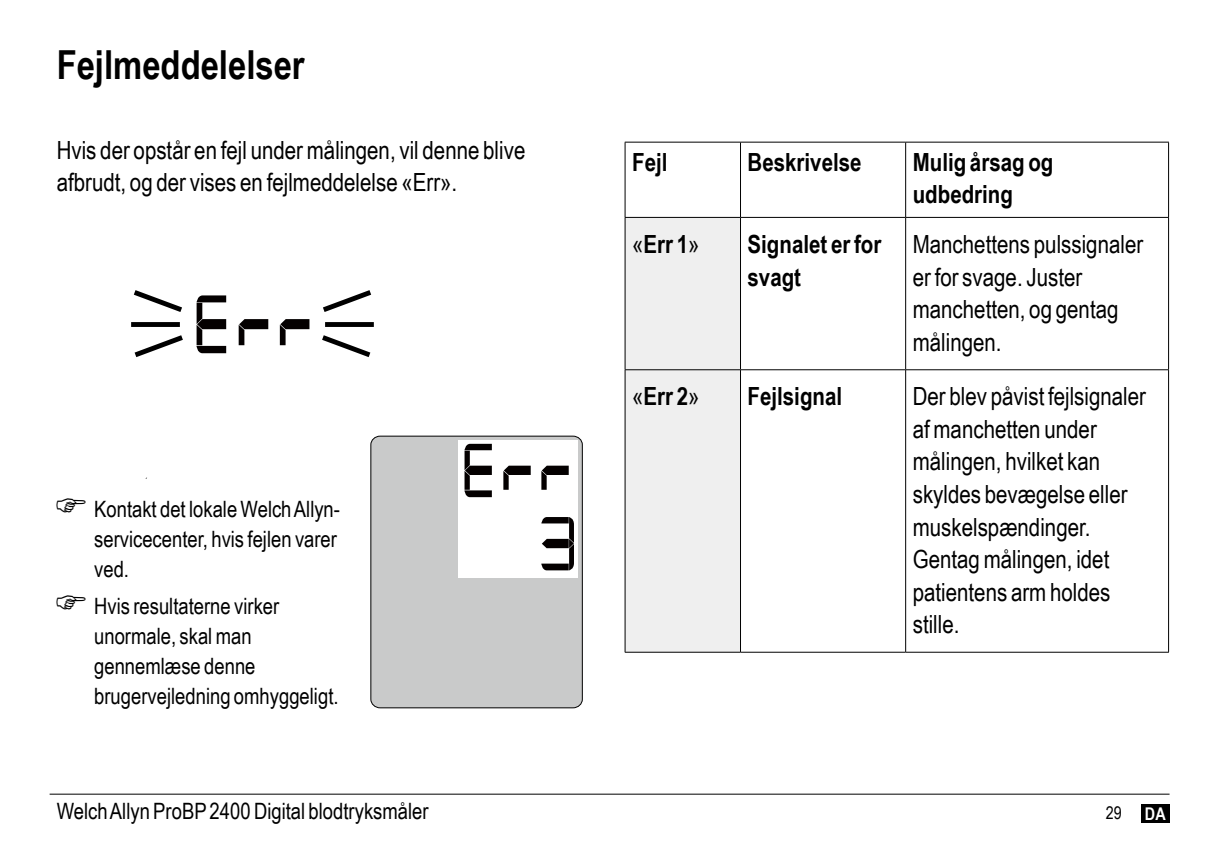
<style>
.page{position:relative;width:1205px;height:851px;background:#fff}
.page>*{position:absolute;margin:0;border:0;box-sizing:border-box;transform-origin:0 0}
.t1{font:700 40px "Arial Narrow";color:#000}
.t2{font:25px/32.5px "Arial Narrow";color:#000}
.t3{font:700 25px/32.5px "Arial Narrow";color:#000}
.t4{font:22.5px/30px "Arial Narrow";color:#000}
.t5{font:17.5px "Arial Narrow";color:#000}
.t6{font:700 17.5px "Arial Narrow";color:#fff}
.s1{font-weight:400}
</style>
<div class="page">
<div style="left:1140px;top:804px;width:29px;height:18px;background:#000"></div>
<hr style="left:50px;top:793px;width:1119px;height:1px;background:#000">
<div style="left:626px;top:218px;width:114px;height:433px;background:#efefef"></div>
<hr style="left:625px;top:142px;width:115px;height:1px;background:#000">
<hr style="left:625px;top:142px;width:1px;height:75px;background:#000">
<hr style="left:740px;top:142px;width:165px;height:1px;background:#000">
<hr style="left:740px;top:142px;width:1px;height:75px;background:#000">
<hr style="left:905px;top:142px;width:264px;height:1px;background:#000">
<hr style="left:905px;top:142px;width:1px;height:75px;background:#000">
<hr style="left:1168px;top:142px;width:1px;height:75px;background:#000">
<hr style="left:625px;top:217px;width:115px;height:1px;background:#000">
<hr style="left:625px;top:218px;width:1px;height:151px;background:#000">
<hr style="left:740px;top:217px;width:165px;height:1px;background:#000">
<hr style="left:740px;top:218px;width:1px;height:151px;background:#000">
<hr style="left:905px;top:217px;width:264px;height:1px;background:#000">
<hr style="left:905px;top:218px;width:1px;height:151px;background:#000">
<hr style="left:1168px;top:218px;width:1px;height:151px;background:#000">
<hr style="left:625px;top:369px;width:115px;height:1px;background:#000">
<hr style="left:625px;top:370px;width:1px;height:281px;background:#000">
<hr style="left:740px;top:369px;width:165px;height:1px;background:#000">
<hr style="left:740px;top:370px;width:1px;height:281px;background:#000">
<hr style="left:905px;top:369px;width:264px;height:1px;background:#000">
<hr style="left:905px;top:370px;width:1px;height:281px;background:#000">
<hr style="left:1168px;top:370px;width:1px;height:281px;background:#000">
<hr style="left:625px;top:651px;width:115px;height:1px;background:#000">
<hr style="left:740px;top:651px;width:165px;height:1px;background:#000">
<hr style="left:905px;top:651px;width:264px;height:1px;background:#000">
<div style="left:371px;top:436px;width:211px;height:271px;background:#c9caca;border-radius:9px"></div>
<div style="left:370px;top:435px;width:213px;height:273px;border:1px solid #000;border-radius:9px"></div>
<div style="left:458px;top:440px;width:119px;height:137px;background:#fff"></div>
<svg style="left:464px;top:444px;width:28px;height:53px"></svg>
<svg style="left:541px;top:465px;width:28px;height:24px"></svg>
<svg style="left:503px;top:465px;width:28px;height:24px"></svg>
<svg style="left:541px;top:517px;width:33px;height:53px"></svg>
<svg style="left:131px;top:290px;width:243px;height:67px"></svg>
<h1 class="t1" style="left:57px;top:34px;width:249px">Fejlmeddelelser</h1>
<p class="t2" style="left:57px;top:133px;width:470px">Hvis der opstår en fejl under målingen, vil denne blive afbrudt, og der vises en fejlmeddelelse «Err».</p>
<p class="t4" style="left:94px;top:493px;width:247px">Kontakt det lokale Welch Allyn&shy;servicecenter, hvis fejlen varer ved.</p>
<p class="t4" style="left:94px;top:590px;width:246px">Hvis resultaterne virker unormale, skal man gennemlæse denne brugervejledning omhyggeligt.</p>
<p class="t3" style="left:632px;top:144px;width:37px">Fejl</p>
<p class="t3" style="left:747px;top:144px;width:115px">Beskrivelse</p>
<p class="t3" style="left:913px;top:144px;width:142px">Mulig årsag og udbedring</p>
<p class="t3" style="left:632px;top:227px;width:69px"><span class="s1">«</span>Err 1<span class="s1">»</span></p>
<p class="t3" style="left:747px;top:227px;width:135px">Signalet er for svagt</p>
<p class="t2" style="left:913px;top:227px;width:232px">Manchettens pulssignaler er for svage. Juster manchetten, og gentag målingen.</p>
<p class="t3" style="left:632px;top:379px;width:69px"><span class="s1">«</span>Err 2<span class="s1">»</span></p>
<p class="t3" style="left:747px;top:379px;width:96px">Fejlsignal</p>
<p class="t2" style="left:913px;top:379px;width:235px">Der blev påvist fejlsignaler af manchetten under målingen, hvilket kan skyldes bevægelse eller muskelspændinger.<br>Gentag målingen, idet patientens arm holdes stille.</p>
<p class="t4" style="left:57px;top:795px;width:373px">Welch Allyn ProBP 2400 Digital blodtryksmåler</p>
<p class="t5" style="left:1106px;top:799px;width:17px">29</p>
<p class="t6" style="left:1145px;top:800px;width:22px">DA</p>
</div>
